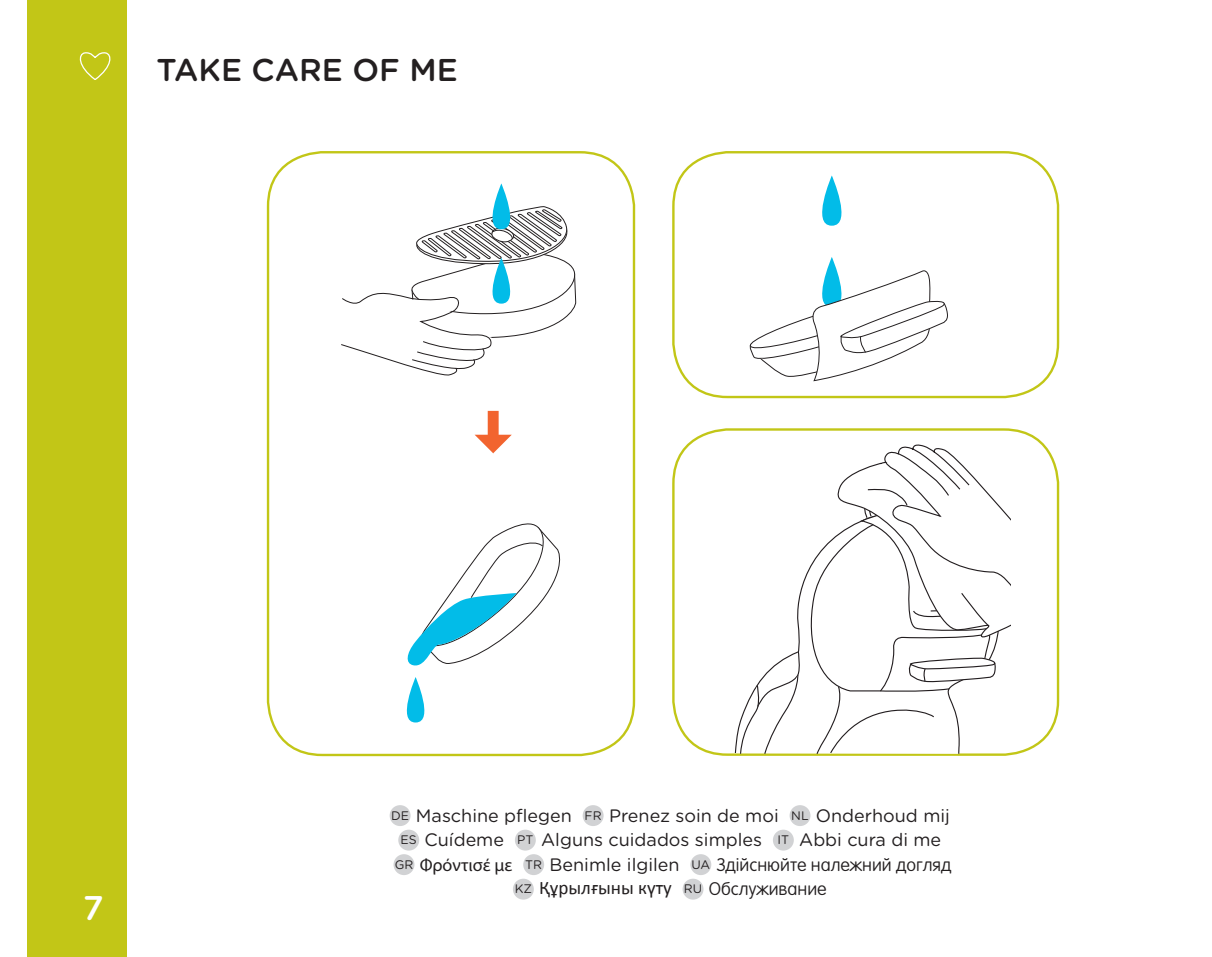
<style>
.page{position:relative;width:1212px;height:957px;background:#fff}
.page>*{position:absolute;margin:0;border:0;box-sizing:border-box;transform-origin:0 0}
.t1{font:500 34.2px "Gotham Rounded";color:#fff}
.t2{font:500 31.5px "Gotham Rounded";color:#231f20}
.t3{font:19.12px "Calibri";color:#231f20}
.t4{font:18px/24.5px "Gotham Rounded";color:#231f20;text-align:center}
.t5{font:100 18px "VAG Rounded LTCYR";color:#231f20}
.s1{font-size:12.38px}
.s2{font-family:"Gotham Rounded";font-weight:400;font-size:12.38px}
.s3{font-family:"Myriad Pro";font-weight:400}
.s4{font-family:"Gotham Rounded";font-weight:400}
.s5{font-family:"Gotham Rounded";font-size:12.38px}
.s6{font-family:"VAG Rounded LTCYR";font-weight:100;font-size:18px}
</style>
<div class="page">
<div style="left:28px;top:0;width:99px;height:957px;background:#c2c617"></div>
<svg style="left:79px;top:52px;width:32px;height:28px"></svg>
<div style="left:267px;top:151px;width:368px;height:605px;border:2px solid #c2c617;border-radius:54px"></div>
<div style="left:672px;top:151px;width:387px;height:247px;border:2px solid #c2c617;border-radius:54px"></div>
<div style="left:672px;top:428px;width:387px;height:328px;border:2px solid #c2c617;border-radius:54px"></div>
<svg style="left:406px;top:677px;width:19px;height:45px"></svg>
<svg style="left:341px;top:183px;width:236px;height:193px"></svg>
<svg style="left:407px;top:523px;width:154px;height:143px"></svg>
<svg style="left:822px;top:175px;width:20px;height:51px"></svg>
<svg style="left:749px;top:257px;width:199px;height:124px"></svg>
<svg style="left:475px;top:411px;width:37px;height:42px"></svg>
<svg style="left:739px;top:444px;width:271px;height:309px"></svg>
<div style="left:390px;top:805px;width:21px;height:21px;background:#d1d2d4;border-radius:50%"></div>
<div style="left:583px;top:805px;width:21px;height:21px;background:#d1d2d4;border-radius:50%"></div>
<div style="left:790px;top:805px;width:20px;height:21px;background:#d1d2d4;border-radius:50%"></div>
<div style="left:398px;top:829px;width:21px;height:21px;background:#d1d2d4;border-radius:50%"></div>
<div style="left:515px;top:829px;width:21px;height:21px;background:#d1d2d4;border-radius:50%"></div>
<div style="left:773px;top:829px;width:21px;height:21px;background:#d1d2d4;border-radius:50%"></div>
<div style="left:394px;top:854px;width:20px;height:21px;background:#d1d2d4;border-radius:50%"></div>
<div style="left:523px;top:854px;width:21px;height:21px;background:#d1d2d4;border-radius:50%"></div>
<div style="left:690px;top:854px;width:21px;height:21px;background:#d1d2d4;border-radius:50%"></div>
<div style="left:513px;top:879px;width:21px;height:20px;background:#d1d2d4;border-radius:50%"></div>
<div style="left:683px;top:879px;width:20px;height:20px;background:#d1d2d4;border-radius:50%"></div>
<h2 class="t2" style="left:156px;top:52px;width:303px">TAKE CARE OF ME</h2>
<h1 class="t1" style="left:83px;top:888px;width:22px">7</h1>
<p class="t4" style="left:391px;top:804px;width:560px"><span class="s1">DE</span> Maschine pflegen <span class="s1">FR</span> Prenez soin de moi <span class="s1">NL</span> Onderhoud mij<br><span class="s1">ES</span> Cuídeme <span class="s1">PT</span> Alguns cuidados simples <span class="s1">IT</span> Abbi cura di me</p>
<p class="t5" style="left:395px;top:857px;width:558px"><span class="s2">GR</span> <span class="s3">Φρόντισέ με</span> <span class="s2">TR</span> <span class="s4">Benimle ilgilen</span> <span class="s2">UA</span> Здійснюйте належний догляд</p>
<p class="t3" style="left:515px;top:875px;width:313px"><span class="s5">KZ</span> Құрылғыны күту <span class="s5">RU</span> <span class="s6">Обслуживание</span></p>
</div>
